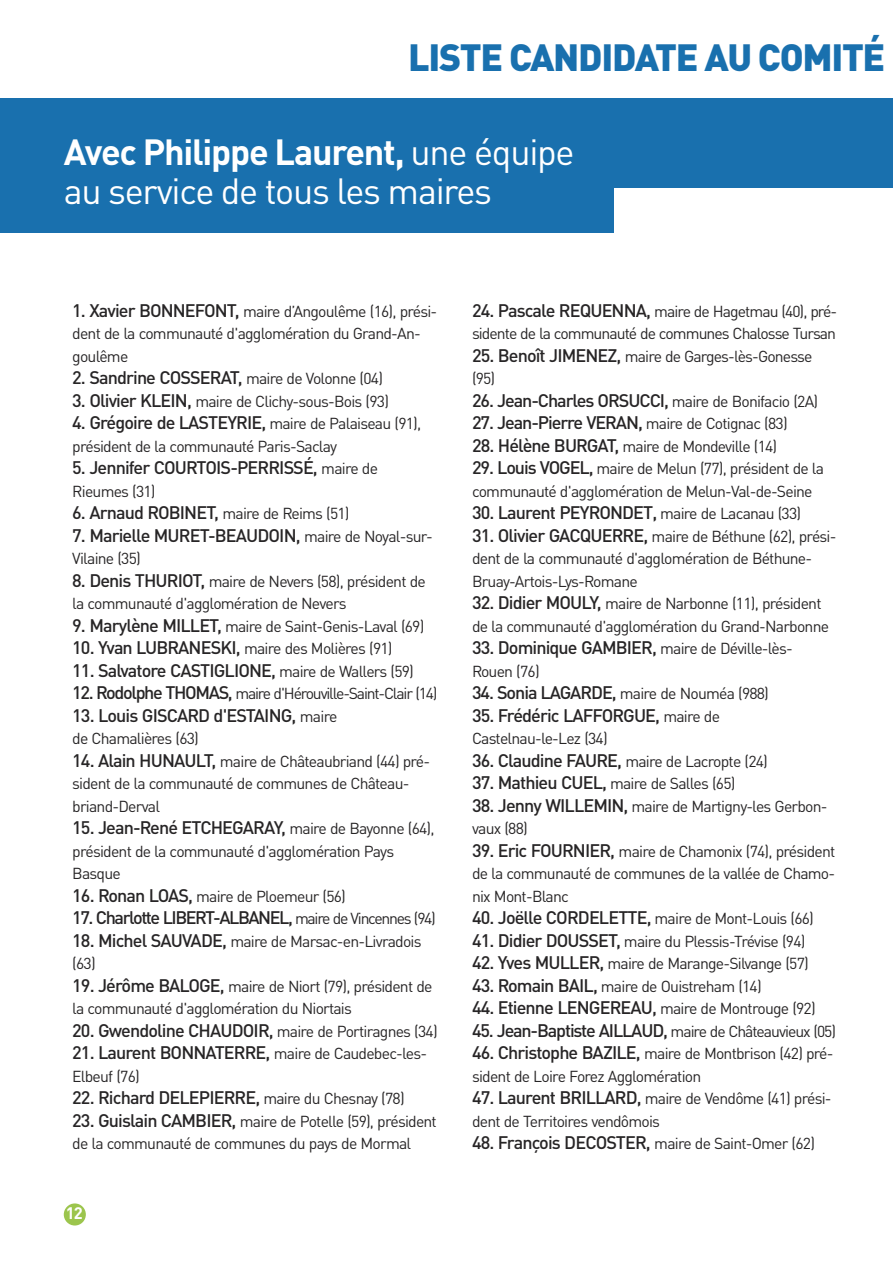
<style>
.page{position:relative;width:893px;height:1263px;background:#fff}
.page>*{position:absolute;margin:0;border:0;box-sizing:border-box;transform-origin:0 0}
.t1{font:900 37.5px "DIN Pro";letter-spacing:-.035em;color:#1970ae}
.t2{font:36px/39.6px "DIN Pro";letter-spacing:-.035em;color:#fff}
.t3{font:500 18px "DIN Pro";letter-spacing:-.05em;color:#272526}
.t4{font:500 18px "DIN Pro";letter-spacing:-.08em;color:#272526}
.t5{font:700 16.5px "DIN Pro";color:#fff}
.t6{font:15.75px/22.5px "DIN Pro";letter-spacing:-.05em;color:#272526}
.t7{font:15.75px "DIN Pro";letter-spacing:-.075em;color:#272526}
.s1{font-weight:700}
.s2{font-weight:500;font-size:18px}
.s3{font-weight:400;font-size:15.75px}
</style>
<div class="page">
<div style="left:0;top:98px;width:893px;height:134px;background:#1970ae"></div>
<div style="left:614px;top:188px;width:279px;height:60px;background:#fff"></div>
<div style="left:64px;top:1203px;width:22px;height:22px;background:#9cc54d;border-radius:50%"></div>
<h1 class="t1" style="left:408px;top:44px;width:479px">LISTE CANDIDATE AU COMITÉ</h1>
<h2 class="t2" style="left:64px;top:136px;width:512px"><span class="s1">Avec Philippe Laurent,</span> une équipe au service de tous les maires</h2>
<p class="t6" style="left:72px;top:302px;width:367px"><span class="s2">1. Xavier BONNEFONT,</span> maire d’Angoulême (16), prési&shy;dent de la communauté d'agglomération du Grand-An&shy;goulême</p>
<p class="t3" style="left:72px;top:371px;width:312px">2. Sandrine COSSERAT, <span class="s3">maire de Volonne (04)</span></p>
<p class="t6" style="left:72px;top:392px;width:318px"><span class="s2">3. Olivier KLEIN,</span> maire de Clichy-sous-Bois (93)</p>
<p class="t3" style="left:72px;top:416px;width:350px">4. Grégoire de LASTEYRIE, <span class="s3">maire de Palaiseau (91),</span></p>
<p class="t6" style="left:72px;top:437px;width:266px">président de la communauté Paris-Saclay</p>
<p class="t3" style="left:72px;top:461px;width:307px">5. Jennifer COURTOIS-PERRISSÉ, <span class="s3">maire de</span></p>
<p class="t6" style="left:72px;top:482px;width:85px">Rieumes (31)</p>
<p class="t3" style="left:72px;top:506px;width:279px">6. Arnaud ROBINET, <span class="s3">maire de Reims (51)</span></p>
<p class="t3" style="left:72px;top:529px;width:362px">7. Marielle MURET-BEAUDOIN, <span class="s3">maire de Noyal-sur-</span></p>
<p class="t6" style="left:72px;top:549px;width:70px">Vilaine (35)</p>
<p class="t6" style="left:72px;top:572px;width:355px"><span class="s2">8. Denis THURIOT,</span> maire de Nevers (58), président de la communauté d'agglomération de Nevers</p>
<p class="t6" style="left:72px;top:617px;width:354px"><span class="s2">9. Marylène MILLET,</span> maire de Saint-Genis-Laval (69)</p>
<p class="t6" style="left:72px;top:639px;width:322px"><span class="s2">10. Yvan LUBRANESKI,</span> maire des Molières (91)</p>
<p class="t3" style="left:72px;top:664px;width:343px">11. Salvatore CASTIGLIONE, <span class="s3">maire de Wallers (59)</span></p>
<p class="t7" style="left:72px;top:688px;width:367px"><span class="s2">12. Rodolphe THOMAS,</span> maire d'Hérouville-Saint-Clair (14)</p>
<p class="t3" style="left:72px;top:709px;width:267px">13. Louis GISCARD d'ESTAING, <span class="s3">maire</span></p>
<p class="t6" style="left:72px;top:729px;width:128px">de Chamalières (63)</p>
<p class="t6" style="left:72px;top:752px;width:359px"><span class="s2">14. Alain HUNAULT,</span> maire de Châteaubriand (44) pré&shy;sident de la communauté de communes de Château&shy;briand-Derval</p>
<p class="t3" style="left:72px;top:821px;width:364px">15. Jean-René ETCHEGARAY, <span class="s3">maire de Bayonne (64),</span></p>
<p class="t6" style="left:72px;top:842px;width:323px">président de la communauté d'agglomération Pays<br>Basque</p>
<p class="t6" style="left:72px;top:887px;width:275px"><span class="s2">16. Ronan LOAS,</span> maire de Ploemeur (56)</p>
<p class="t4" style="left:72px;top:911px;width:365px">17. Charlotte LIBERT-ALBANEL, <span class="s3">maire de Vincennes (94)</span></p>
<p class="t6" style="left:72px;top:932px;width:351px"><span class="s2">18. Michel SAUVADE,</span> maire de Marsac-en-Livradois (63)</p>
<p class="t6" style="left:72px;top:977px;width:362px"><span class="s2">19. Jérôme BALOGE,</span> maire de Niort (79), président de la communauté d'agglomération du Niortais</p>
<p class="t3" style="left:72px;top:1024px;width:367px">20. Gwendoline CHAUDOIR, <span class="s3">maire de Portiragnes (34)</span></p>
<p class="t3" style="left:72px;top:1046px;width:356px">21. Laurent BONNATERRE, <span class="s3">maire de Caudebec-les-</span></p>
<p class="t6" style="left:72px;top:1067px;width:69px">Elbeuf (76)</p>
<p class="t3" style="left:72px;top:1091px;width:334px">22. Richard DELEPIERRE, <span class="s3">maire du Chesnay (78)</span></p>
<p class="t6" style="left:72px;top:1112px;width:366px"><span class="s2">23. Guislain CAMBIER,</span> maire de Potelle (59), président de la communauté de communes du pays de Mormal</p>
<p class="t5" style="left:66px;top:1208px;width:19px">12</p>
<p class="t6" style="left:472px;top:302px;width:367px"><span class="s2">24. Pascale REQUENNA,</span> maire de Hagetmau (40), pré&shy;sidente de la communauté de communes Chalosse Tursan</p>
<p class="t6" style="left:472px;top:347px;width:342px"><span class="s2">25. Benoît JIMENEZ,</span> maire de Garges-lès-Gonesse (95)</p>
<p class="t3" style="left:472px;top:394px;width:348px">26. Jean-Charles ORSUCCI, <span class="s3">maire de Bonifacio (2A)</span></p>
<p class="t3" style="left:472px;top:416px;width:317px">27. Jean-Pierre VERAN, <span class="s3">maire de Cotignac (83)</span></p>
<p class="t6" style="left:472px;top:437px;width:307px"><span class="s2">28. Hélène BURGAT,</span> maire de Mondeville (14)</p>
<p class="t6" style="left:472px;top:459px;width:354px"><span class="s2">29. Louis VOGEL,</span> maire de Melun (77), président de la communauté d'agglomération de Melun-Val-de-Seine</p>
<p class="t3" style="left:472px;top:506px;width:331px">30. Laurent PEYRONDET, <span class="s3">maire de Lacanau (33)</span></p>
<p class="t6" style="left:472px;top:527px;width:366px"><span class="s2">31. Olivier GACQUERRE,</span> maire de Béthune (62), prési&shy;dent de la communauté d'agglomération de Béthune-<br>Bruay-Artois-Lys-Romane</p>
<p class="t6" style="left:472px;top:594px;width:359px"><span class="s2">32. Didier MOULY,</span> maire de Narbonne (11), président de la communauté d'agglomération du Grand-Narbonne</p>
<p class="t3" style="left:472px;top:641px;width:322px">33. Dominique GAMBIER, <span class="s3">maire de Déville-lès-</span></p>
<p class="t6" style="left:472px;top:662px;width:69px">Rouen (76)</p>
<p class="t6" style="left:472px;top:684px;width:298px"><span class="s2">34. Sonia LAGARDE,</span> maire de Nouméa (988)</p>
<p class="t3" style="left:472px;top:709px;width:250px">35. Frédéric LAFFORGUE, <span class="s3">maire de</span></p>
<p class="t6" style="left:472px;top:729px;width:137px">Castelnau-le-Lez (34)</p>
<p class="t6" style="left:472px;top:752px;width:297px"><span class="s2">36. Claudine FAURE,</span> maire de Lacropte (24)</p>
<p class="t6" style="left:472px;top:774px;width:265px"><span class="s2">37. Mathieu CUEL,</span> maire de Salles (65)</p>
<p class="t6" style="left:472px;top:797px;width:357px"><span class="s2">38. Jenny WILLEMIN,</span> maire de Martigny-les Gerbon&shy;vaux (88)</p>
<p class="t6" style="left:472px;top:842px;width:365px;text-align:justify"><span class="s2">39. Eric FOURNIER,</span> maire de Chamonix (74), président de la communauté de communes de la vallée de Chamo&shy;nix Mont-Blanc</p>
<p class="t6" style="left:472px;top:909px;width:343px"><span class="s2">40. Joëlle CORDELETTE,</span> maire de Mont-Louis (66)</p>
<p class="t6" style="left:472px;top:932px;width:335px"><span class="s2">41. Didier DOUSSET,</span> maire du Plessis-Trévise (94)</p>
<p class="t6" style="left:472px;top:954px;width:338px"><span class="s2">42. Yves MULLER,</span> maire de Marange-Silvange (57)</p>
<p class="t6" style="left:472px;top:977px;width:291px"><span class="s2">43. Romain BAIL,</span> maire de Ouistreham (14)</p>
<p class="t3" style="left:472px;top:1001px;width:345px">44. Etienne LENGEREAU, <span class="s3">maire de Montrouge (92)</span></p>
<p class="t3" style="left:472px;top:1024px;width:366px">45. Jean-Baptiste AILLAUD, <span class="s3">maire de Châteauvieux (05)</span></p>
<p class="t6" style="left:472px;top:1044px;width:363px"><span class="s2">46. Christophe BAZILE,</span> maire de Montbrison (42) pré&shy;sident de Loire Forez Agglomération</p>
<p class="t6" style="left:472px;top:1089px;width:361px"><span class="s2">47. Laurent BRILLARD,</span> maire de Vendôme (41) prési&shy;dent de Territoires vendômois</p>
<p class="t6" style="left:472px;top:1134px;width:345px"><span class="s2">48. François DECOSTER,</span> maire de Saint-Omer (62)</p>
</div>
